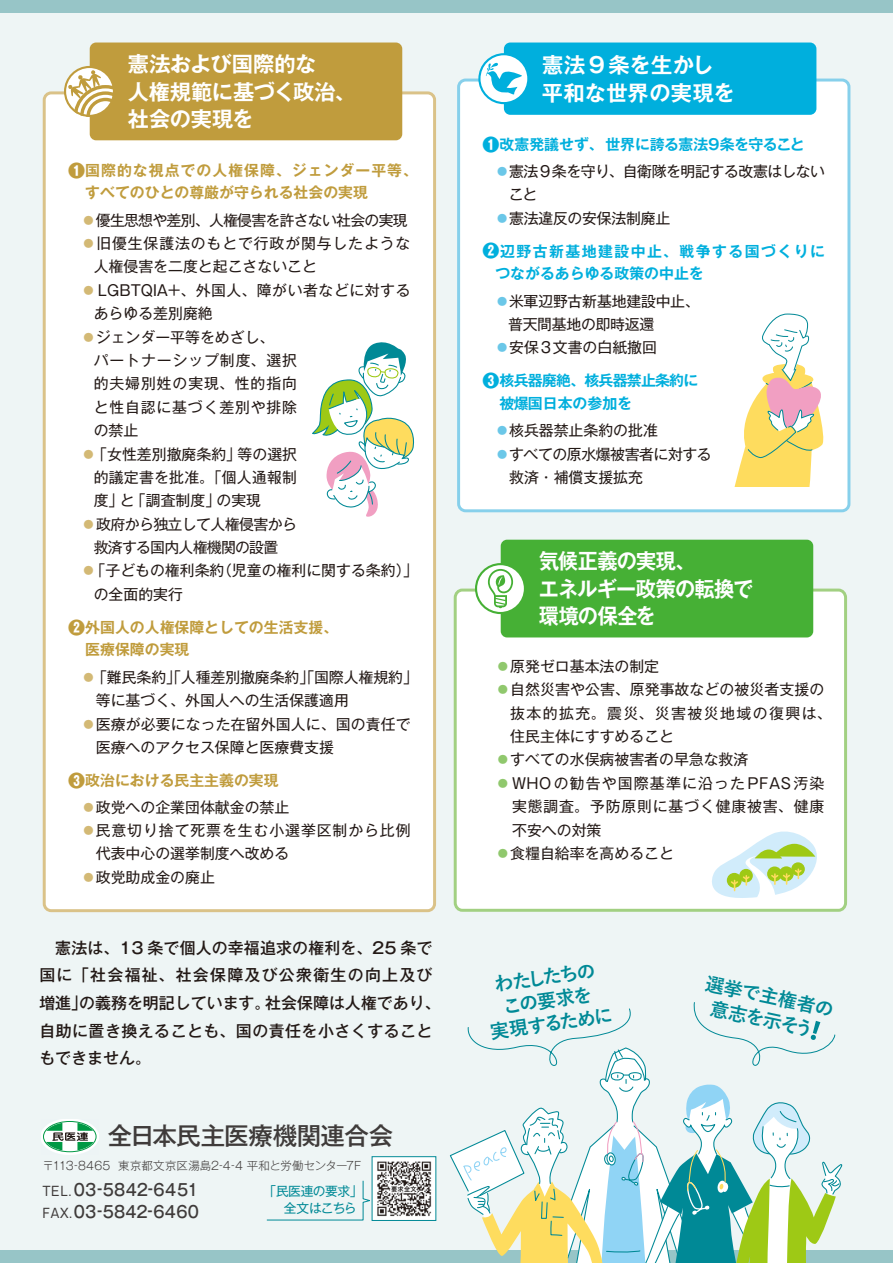
<style>
.page{position:relative;width:893px;height:1263px;background:#eef5f5}
.page>*{position:absolute;margin:0;border:0;box-sizing:border-box;transform-origin:0 0}
.t1{font:500 24.45px "Gothic MB101 Pro";letter-spacing:-.015em;color:#3f3b3a}
.t2{font:700 21.3px/27.6px "Gothic MB101 Pro De";letter-spacing:-.025em;color:#fff}
.t3{font:700 21.3px/27.6px "Gothic MB101 Pro De";letter-spacing:-.025em;color:#fff;scale:.95 1}
.t4{font:700 21.3px/27.6px "Gothic MB101 Pro De";letter-spacing:.015em;color:#fff}
.t5{font:700 19.2px/23.4px "Yu Gothic";color:#008996;text-align:center}
.t6{font:500 16.35px/22.4px "Gothic MB101 Pro";letter-spacing:.02em;color:#3f3b3a;scale:.9 1}
.t7{font:500 15.9px/27.6px "Gothic MB101 Pro";letter-spacing:.01em;color:#231916}
.t8{font:14.85px/23.4px "Gothic MB101 Pro";color:#231916}
.t9{font:700 14.85px/22.4px "Gothic MB101 Pro De";color:#c09c3d}
.t10{font:14.85px/23.4px "Gothic MB101 Pro";letter-spacing:.06em;color:#231916}
.t11{font:14.85px/23.4px "Gothic MB101 Pro";letter-spacing:.055em;color:#231916}
.t12{font:700 14.85px/22.4px "Gothic MB101 Pro De";letter-spacing:.1em;color:#00afdd}
.t13{font:14.85px/23.4px "Gothic MB101 Pro";letter-spacing:-.04em;color:#231916;text-align:center}
.t14{font:14.85px/23.4px "Gothic MB101 Pro";letter-spacing:-.035em;color:#231916}
.t15{font:700 14.85px/22.4px "Gothic MB101 Pro De";letter-spacing:-.05em;color:#00afdd}
.t16{font:14.85px/23.4px "Gothic MB101 Pro";letter-spacing:-.03em;color:#231916}
.t17{font:14.85px "Gothic MB101 Pro";letter-spacing:-.05em;color:#231916}
.t18{font:700 14.85px "Gothic MB101 Pro De";letter-spacing:-.02em;color:#00afdd}
.t19{font:12.75px/17px "Gothic MB101 Pro";letter-spacing:-.04em;color:#008996}
.t20{font:300 11.55px "Gothic MB101 Pro";letter-spacing:.005em;color:#3f3b3a}
.s1{font-family:"Gothic MB101 Pro";font-weight:800;font-size:16.95px}
.s2{color:#d3b975}
.s3{font-weight:400;font-size:12.9px}
.s4{color:#6bc7e8}
.s5{color:#90c86d}
</style>
<div class="page">
<div style="left:0;top:1250px;width:893px;height:13px;background:#97c5c7"></div>
<div style="left:0;top:0;width:893px;height:13px;background:#97c5c7"></div>
<div style="left:44px;top:93px;width:391px;height:818px;background:#fff;border-radius:7px"></div>
<div style="left:43px;top:91px;width:393px;height:821px;border:3px solid #dac288;border-radius:7px"></div>
<div style="left:455px;top:590px;width:391px;height:320px;background:#fff;border-radius:7px"></div>
<div style="left:454px;top:589px;width:393px;height:323px;border:3px solid #a2d082;border-radius:7px"></div>
<div style="left:459px;top:80px;width:390px;height:431px;background:#fff;border-radius:7px"></div>
<div style="left:457px;top:79px;width:393px;height:433px;border:3px solid #87d0eb;border-radius:7px"></div>
<div style="left:504px;top:43px;width:312px;height:72px;background:#00afdd;border-radius:6px"></div>
<div style="left:90px;top:43px;width:312px;height:97px;background:#c09c3d;border-radius:6px"></div>
<div style="left:501px;top:540px;width:312px;height:97px;background:#46b035;border-radius:6px"></div>
<svg style="left:68px;top:70px;width:44px;height:47px"></svg>
<div style="left:64px;top:66px;width:51px;height:51px;border:2px solid #c09c3d;border-radius:50%"></div>
<svg style="left:476px;top:564px;width:49px;height:49px"></svg>
<svg style="left:488px;top:569px;width:25px;height:39px"></svg>
<div style="left:475px;top:563px;width:51px;height:51px;border:2px solid #46b035;border-radius:50%"></div>
<svg style="left:479px;top:54px;width:49px;height:49px"></svg>
<svg style="left:486px;top:62px;width:36px;height:33px"></svg>
<div style="left:478px;top:53px;width:51px;height:51px;border:2px solid #00afdd;border-radius:50%"></div>
<img style="left:41px;top:1119px;width:57px;height:35px">
<svg style="left:43px;top:1121px;width:53px;height:31px"></svg>
<div style="left:43px;top:1121px;width:53px;height:31px;border:1px solid #094;border-radius:50%"></div>
<svg style="left:46px;top:1123px;width:47px;height:27px"></svg>
<svg style="left:266px;top:1180px;width:106px;height:41px"></svg>
<img style="left:374px;top:1158px;width:60px;height:61px">
<div style="left:372px;top:1156px;width:64px;height:65px;border:1px solid #008996"></div>
<svg style="left:449px;top:1002px;width:394px;height:261px"></svg>
<svg style="left:735px;top:313px;width:89px;height:174px"></svg>
<svg style="left:712px;top:831px;width:105px;height:67px"></svg>
<svg style="left:312px;top:342px;width:103px;height:175px"></svg>
<h2 class="t2" style="left:128px;top:47px;width:230px">憲法および国際的な<br>人権規範に基づく政治、社会の実現を</h2>
<p class="t9" style="left:85px;top:157px;width:334px;text-indent:-17px"><span class="s1">❶</span>国際的な視点での人権保障、ジェンダー平等、すべてのひとの尊厳が守られる社会の実現</p>
<p class="t17" style="left:81px;top:208px;width:328px"><span class="s2">●</span>優生思想や差別、人権侵害を許さない社会の実現</p>
<p class="t10" style="left:94px;top:230px;width:318px;text-indent:-13px"><span class="s2">●</span>旧優生保護法のもとで行政が関与したような人権侵害を二度と起こさないこと</p>
<p class="t8" style="left:94px;top:276px;width:318px;text-indent:-13px"><span class="s2">●</span>LGBTQIA+、外国人、障がい者などに対するあらゆる差別廃絶</p>
<p class="t11" style="left:94px;top:323px;width:205px;text-indent:-13px"><span class="s2">●</span>ジェンダー平等をめざし、<br>パートナーシップ制度、選択的夫婦別姓の実現、性的指向と性自認に基づく差別や排除の禁止</p>
<p class="t8" style="left:94px;top:440px;width:205px;text-align:justify;text-indent:-13px"><span class="s2">●</span>「女性差別撤廃条約」等の選択的議定書を批准。「個人通報制度」と「調査制度」の実現</p>
<p class="t13" style="left:81px;top:510px;width:218px"><span class="s2">●</span>政府から独立して人権侵害から救済する国内人権機関の設置</p>
<p class="t8" style="left:94px;top:557px;width:326px;text-indent:-13px"><span class="s2">●</span>「子どもの権利条約（児童の権利に関する条約）」の全面的実行</p>
<p class="t9" style="left:85px;top:614px;width:254px;text-indent:-17px"><span class="s1">❷</span>外国人の人権保障としての生活支援、医療保障の実現</p>
<p class="t8" style="left:96px;top:663px;width:323px;text-indent:-15px"><span class="s2">●</span> 「難民条約」「人種差別撤廃条約」「国際人権規約」等に基づく、外国人への生活保護適用</p>
<p class="t8" style="left:96px;top:710px;width:316px;text-indent:-15px"><span class="s2">●</span> 医療が必要になった在留外国人に、国の責任で医療へのアクセス保障と医療費支援</p>
<p class="t9" style="left:68px;top:767px;width:212px"><span class="s1">❸</span>政治における民主主義の実現</p>
<p class="t8" style="left:81px;top:793px;width:210px"><span class="s2">●</span> 政党への企業団体献金の禁止</p>
<p class="t10" style="left:96px;top:816px;width:316px;text-indent:-15px"><span class="s2">●</span> 民意切り捨て死票を生む小選挙区制から比例代表中心の選挙制度へ改める</p>
<p class="t8" style="left:81px;top:863px;width:135px"><span class="s2">●</span> 政党助成金の廃止</p>
<p class="t7" style="left:39px;top:932px;width:403px;text-indent:16px">憲法は、13 条で個人の幸福追求の権利を、25 条で国に「社会福祉、社会保障及び公衆衛生の向上及び増進」の義務を明記しています。社会保障は人権であり、自助に置き換えることも、国の責任を小さくすることもできません。</p>
<h1 class="t1" style="left:108px;top:1115px;width:287px">全日本民主医療機関連合会</h1>
<p class="t19" style="left:284px;top:1181px;width:80px;text-indent:-20px">「民医連の要求」全文はこちら</p>
<p class="t20" style="left:43px;top:1156px;width:320px">〒113-8465 東京都文京区湯島2-4-4 平和と労働センター7F</p>
<p class="t6" style="left:43px;top:1176px;width:175px"><span class="s3">TEL.</span> 03-5842-6451<br><span class="s3">FAX.</span>03-5842-6460</p>
<h2 class="t4" style="left:542px;top:48px;width:194px">憲法9条を生かし平和な世界の実現を</h2>
<p class="t18" style="left:483px;top:132px;width:324px"><span class="s1">❶</span>改憲発議せず、世界に誇る憲法９条を守ること</p>
<p class="t14" style="left:509px;top:157px;width:318px;text-indent:-14px"><span class="s4">●</span> 憲法９条を守り、自衛隊を明記する改憲はしないこと</p>
<p class="t8" style="left:495px;top:204px;width:177px"><span class="s4">●</span> 憲法違反の安保法制廃止</p>
<p class="t12" style="left:495px;top:238px;width:331px;text-indent:-13px"><span class="s1">❷</span>辺野古新基地建設中止、戦争する国づくりにつながるあらゆる政策の中止を</p>
<p class="t8" style="left:508px;top:287px;width:193px;text-indent:-13px"><span class="s4">●</span>米軍辺野古新基地建設中止、普天間基地の即時返還</p>
<p class="t8" style="left:495px;top:334px;width:164px"><span class="s4">●</span>安保3文書の白紙撤回</p>
<p class="t15" style="left:500px;top:368px;width:200px;text-indent:-17px"><span class="s1">❸</span>核兵器廃絶、核兵器禁止条約に被爆国日本の参加を</p>
<p class="t8" style="left:495px;top:417px;width:165px"><span class="s4">●</span> 核兵器禁止条約の批准</p>
<p class="t16" style="left:509px;top:440px;width:204px;text-indent:-14px"><span class="s4">●</span> すべての原水爆被害者に対する救済・補償支援拡充</p>
<h2 class="t3" style="left:539px;top:544px;width:227px">気候正義の実現、<br>エネルギー政策の転換で環境の保全を</h2>
<p class="t8" style="left:495px;top:652px;width:165px"><span class="s5">●</span> 原発ゼロ基本法の制定</p>
<p class="t8" style="left:510px;top:676px;width:323px;text-indent:-15px"><span class="s5">●</span> 自然災害や公害、原発事故などの被災者支援の抜本的拡充。震災、災害被災地域の復興は、住民主体にすすめること</p>
<p class="t8" style="left:495px;top:746px;width:254px"><span class="s5">●</span> すべての水俣病被害者の早急な救済</p>
<p class="t8" style="left:512px;top:769px;width:314px;text-align:justify;text-indent:-17px"><span class="s5">●</span> WHOの勧告や国際基準に沿ったPFAS汚染実態調査。予防原則に基づく健康被害、健康不安への対策</p>
<p class="t8" style="left:495px;top:839px;width:180px"><span class="s5">●</span> 食糧自給率を高めること</p>
<p class="t5" style="left:482px;top:974px;width:125px;rotate:-8deg">わたしたちのこの要求を<br>実現するために</p>
<p class="t5" style="left:708px;top:972px;width:132px;rotate:12deg">選挙で主権者の意志を示そう</p>
</div>
